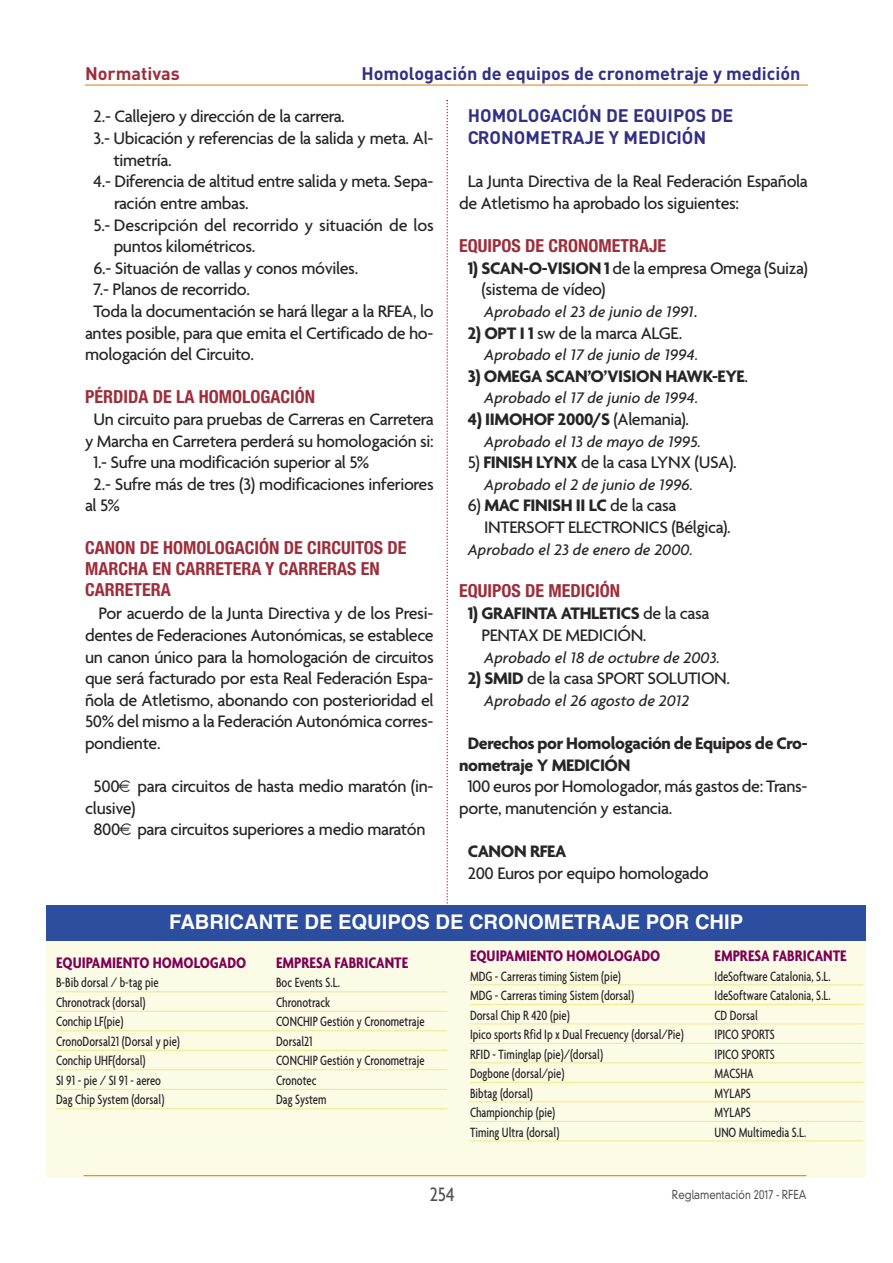
<style>
.page{position:relative;width:893px;height:1263px;background:#fff}
.page>*{position:absolute;margin:0;border:0;box-sizing:border-box;transform-origin:0 0}
.t1{font:500 21px "Agenda";color:#525152;scale:.85 1}
.t2{font:700 20.1px "Helvetica";color:#fff}
.t3{font:500 18px/21.6px "Agenda";letter-spacing:-.02em;color:#272526}
.t4{font:700 condensed 18px/21px "Helvetica Neue";color:#9d2e3b}
.t5{font:700 18px/21.6px "Agenda";letter-spacing:-.02em;color:#272526}
.t6{font:700 18px/21.6px "DIN";color:#313084}
.t7{font:700 18px "DIN";color:#9d2e3b}
.t8{font:italic 500 16.5px "Agenda";color:#272526}
.t9{font:700 condensed 16.5px "Agenda";color:#7e0057}
.t10{font:500 condensed 14.55px "Agenda";color:#272526;scale:.89 1}
.t11{font:300 12px "DIN Neuzeit Grotesk";color:#525152;scale:.85 1}
.s1{font-weight:700}
.s2{font-style:normal;font-size:18px}
.s3{font-weight:500}
.s4{font-family:"Agenda";font-weight:500}
</style>
<div class="page">
<div style="left:46px;top:941px;width:820px;height:237px;background:#fcfbe6"></div>
<hr style="left:85px;top:85px;width:723px;height:1px;background:#e87900">
<hr style="left:84px;top:1175px;width:722px;height:1px;background:#e87900">
<svg style="left:446px;top:100px;width:2px;height:804px"></svg>
<hr style="left:56px;top:991px;width:391px;height:1px;background:#f1eb81">
<hr style="left:56px;top:1011px;width:391px;height:1px;background:#f1eb81">
<hr style="left:56px;top:1030px;width:391px;height:1px;background:#f1eb81">
<hr style="left:56px;top:1050px;width:391px;height:1px;background:#f1eb81">
<hr style="left:56px;top:1069px;width:391px;height:1px;background:#f1eb81">
<hr style="left:56px;top:1089px;width:391px;height:1px;background:#f1eb81">
<hr style="left:56px;top:1108px;width:391px;height:1px;background:#f1eb81">
<hr style="left:470px;top:984px;width:393px;height:1px;background:#f1eb81">
<hr style="left:470px;top:1004px;width:393px;height:1px;background:#f1eb81">
<hr style="left:470px;top:1023px;width:393px;height:1px;background:#f1eb81">
<hr style="left:470px;top:1043px;width:393px;height:1px;background:#f1eb81">
<hr style="left:470px;top:1062px;width:393px;height:1px;background:#f1eb81">
<hr style="left:470px;top:1082px;width:393px;height:1px;background:#f1eb81">
<hr style="left:470px;top:1101px;width:393px;height:1px;background:#f1eb81">
<hr style="left:470px;top:1121px;width:393px;height:1px;background:#f1eb81">
<hr style="left:470px;top:1140px;width:393px;height:1px;background:#f1eb81">
<div style="left:47px;top:905px;width:819px;height:36px;background:#2d4e9e"></div>
<p class="t7" style="left:85px;top:61px;width:96px">Normativas</p>
<p class="t6" style="left:361px;top:61px;width:441px">Homologación de equipos de cronometraje y medición</p>
<p class="t3" style="left:94px;top:105px;width:253px">2.- Callejero y dirección de la carrera.</p>
<p class="t3" style="left:94px;top:127px;width:341px">3.- Ubicación y referencias de la salida y meta. Al-</p>
<p class="t3" style="left:113px;top:149px;width:60px">timetría.</p>
<p class="t3" style="left:94px;top:170px;width:341px">4.- Diferencia de altitud entre salida y meta. Sepa-</p>
<p class="t3" style="left:114px;top:192px;width:136px">ración entre ambas.</p>
<p class="t3" style="left:94px;top:213px;width:342px">5.- Descripción del recorrido y situación de los</p>
<p class="t3" style="left:114px;top:235px;width:143px">puntos kilométricos.</p>
<p class="t3" style="left:94px;top:257px;width:266px">6.- Situación de vallas y conos móviles.</p>
<p class="t3" style="left:94px;top:278px;width:158px">7.- Planos de recorrido.</p>
<p class="t3" style="left:94px;top:300px;width:342px">Toda la documentación se hará llegar a la RFEA, lo</p>
<p class="t3" style="left:85px;top:321px;width:350px">antes posible, para que emita el Certificado de ho-</p>
<p class="t3" style="left:85px;top:343px;width:171px">mologación del Circuito.</p>
<p class="t4" style="left:85px;top:387px;width:231px">PÉRDIDA DE LA HOMOLOGACIÓN</p>
<p class="t3" style="left:94px;top:408px;width:342px">Un circuito para pruebas de Carreras en Carretera</p>
<p class="t3" style="left:85px;top:429px;width:350px">y Marcha en Carretera perderá su homologación si:</p>
<p class="t3" style="left:94px;top:451px;width:277px">1.- Sufre una modificación superior al 5%</p>
<p class="t3" style="left:94px;top:473px;width:342px">2.- Sufre más de tres (3) modificaciones inferiores</p>
<p class="t3" style="left:85px;top:494px;width:37px">al 5%</p>
<p class="t4" style="left:85px;top:539px;width:323px">CANON DE HOMOLOGACIÓN DE CIRCUITOS DE<br>MARCHA EN CARRETERA Y CARRERAS EN<br>CARRETERA</p>
<p class="t3" style="left:85px;top:602px;width:350px;text-align:justify;text-indent:13px">Por acuerdo de la Junta Directiva y de los Presi&shy;dentes de Federaciones Autonómicas, se establece un canon único para la homologación de circuitos que será facturado por esta Real Federación Espa&shy;ñola de Atletismo, abonando con posterioridad el 50% del mismo a la Federación Autonómica corres&shy;pondiente.</p>
<p class="t3" style="left:94px;top:775px;width:341px">500 para circuitos de hasta medio maratón (in-</p>
<p class="t3" style="left:85px;top:797px;width:52px">clusive)</p>
<p class="t3" style="left:94px;top:818px;width:334px">800 para circuitos superiores a medio maratón</p>
<p class="t6" style="left:468px;top:104px;width:267px">HOMOLOGACIÓN DE EQUIPOS DE<br>CRONOMETRAJE Y MEDICIÓN</p>
<p class="t3" style="left:459px;top:170px;width:350px;text-indent:9px">La Junta Directiva de la Real Federación Española de Atletismo ha aprobado los siguientes:</p>
<p class="t4" style="left:459px;top:236px;width:208px">EQUIPOS DE CRONOMETRAJE</p>
<p class="t3" style="left:481px;top:257px;width:328px;text-indent:-14px"><span class="s1">1) SCAN-O-VISION 1</span> de la empresa Omega (Suiza) (sistema de vídeo)</p>
<p class="t8" style="left:484px;top:302px;width:215px">Aprobado el 23 de junio de 1991<span class="s2">.</span></p>
<p class="t3" style="left:468px;top:321px;width:216px"><span class="s1">2) OPT I 1</span> sw de la marca ALGE.</p>
<p class="t8" style="left:484px;top:345px;width:216px">Aprobado el 17 de junio de 1994.</p>
<p class="t5" style="left:468px;top:365px;width:282px">3) OMEGA SCAN’O’VISION HAWK-EYE<span class="s3">.</span></p>
<p class="t8" style="left:484px;top:388px;width:216px">Aprobado el 17 de junio de 1994.</p>
<p class="t5" style="left:468px;top:408px;width:223px">4) IIMOHOF 2000/S <span class="s3">(Alemania).</span></p>
<p class="t8" style="left:484px;top:431px;width:218px">Aprobado el 13 de mayo de 1995.</p>
<p class="t3" style="left:468px;top:451px;width:270px">5) <span class="s1">FINISH LYNX</span> de la casa LYNX (USA).</p>
<p class="t8" style="left:484px;top:474px;width:210px">Aprobado el 2 de junio de 1996.</p>
<p class="t3" style="left:484px;top:494px;width:248px;text-indent:-16px">6) <span class="s1">MAC FINISH II LC</span> de la casa<br>INTERSOFT ELECTRONICS (Bélgica).</p>
<p class="t8" style="left:468px;top:539px;width:227px">Aprobado el 23 de enero de 2000.</p>
<p class="t4" style="left:459px;top:582px;width:162px">EQUIPOS DE MEDICIÓN</p>
<p class="t3" style="left:481px;top:602px;width:230px;text-indent:-14px"><span class="s1">1) GRAFINTA ATHLETICS</span> de la casa<br>PENTAX DE MEDICIÓN.</p>
<p class="t8" style="left:484px;top:647px;width:237px">Aprobado el 18 de octubre de 2003.</p>
<p class="t3" style="left:468px;top:667px;width:264px"><span class="s1">2) SMID</span> de la casa SPORT SOLUTION.</p>
<p class="t8" style="left:484px;top:690px;width:207px">Aprobado el 26 agosto de 2012</p>
<p class="t5" style="left:459px;top:732px;width:350px;text-indent:9px">Derechos por Homologación de Equipos de Cro&shy;nometraje Y MEDICIÓN</p>
<p class="t3" style="left:459px;top:775px;width:350px;text-indent:9px">100 euros por Homologador, más gastos de: Trans&shy;porte, manutención y estancia.</p>
<p class="t5" style="left:468px;top:840px;width:100px">CANON RFEA</p>
<p class="t3" style="left:468px;top:861px;width:242px">200 Euros por equipo homologado</p>
<p class="t2" style="left:169px;top:910px;width:575px">FABRICANTE DE EQUIPOS DE CRONOMETRAJE POR CHIP</p>
<p class="t9" style="left:56px;top:952px;width:192px">EQUIPAMIENTO HOMOLOGADO</p>
<p class="t9" style="left:276px;top:952px;width:134px">EMPRESA FABRICANTE</p>
<p class="t10" style="left:56px;top:974px;width:117px">B-Bib dorsal / b-tag pie</p>
<p class="t10" style="left:276px;top:974px;width:73px">Boc Events S.L.</p>
<p class="t10" style="left:56px;top:993px;width:102px">Chronotrack (dorsal)</p>
<p class="t10" style="left:276px;top:993px;width:62px">Chronotrack</p>
<p class="t10" style="left:56px;top:1013px;width:77px">Conchip LF(pie)</p>
<p class="t10" style="left:276px;top:1013px;width:168px">CONCHIP Gestión y Cronometraje</p>
<p class="t10" style="left:56px;top:1032px;width:141px">CronoDorsal21 (Dorsal y pie)</p>
<p class="t10" style="left:276px;top:1032px;width:43px">Dorsal21</p>
<p class="t10" style="left:56px;top:1052px;width:102px">Conchip UHF(dorsal)</p>
<p class="t10" style="left:276px;top:1052px;width:168px">CONCHIP Gestión y Cronometraje</p>
<p class="t10" style="left:56px;top:1071px;width:119px">SI 91 - pie / SI 91 - aereo</p>
<p class="t10" style="left:276px;top:1071px;width:47px">Cronotec</p>
<p class="t10" style="left:56px;top:1091px;width:123px">Dag Chip System (dorsal)</p>
<p class="t10" style="left:276px;top:1091px;width:58px">Dag System</p>
<p class="t9" style="left:470px;top:946px;width:192px">EQUIPAMIENTO HOMOLOGADO</p>
<p class="t9" style="left:714px;top:946px;width:134px">EMPRESA FABRICANTE</p>
<p class="t10" style="left:470px;top:967px;width:171px">MDG - Carreras timing Sistem (pie)</p>
<p class="t10" style="left:714px;top:967px;width:132px">IdeSoftware Catalonia, S.L.</p>
<p class="t10" style="left:470px;top:986px;width:186px">MDG - Carreras timing Sistem (dorsal)</p>
<p class="t10" style="left:714px;top:986px;width:132px">IdeSoftware Catalonia, S.L.</p>
<p class="t10" style="left:470px;top:1006px;width:114px">Dorsal Chip R 420 (pie)</p>
<p class="t10" style="left:714px;top:1006px;width:50px">CD Dorsal</p>
<p class="t10" style="left:470px;top:1025px;width:242px">Ipico sports Rfid Ip x Dual Frecuency (dorsal/Pie)</p>
<p class="t10" style="left:714px;top:1025px;width:69px">IPICO SPORTS</p>
<p class="t10" style="left:470px;top:1045px;width:151px">RFID - Timinglap (pie)/(dorsal)</p>
<p class="t10" style="left:714px;top:1045px;width:69px">IPICO SPORTS</p>
<p class="t10" style="left:470px;top:1064px;width:108px">Dogbone (dorsal/pie)</p>
<p class="t10" style="left:714px;top:1064px;width:46px">MACSHA</p>
<p class="t10" style="left:470px;top:1084px;width:72px">Bibtag (dorsal)</p>
<p class="t10" style="left:714px;top:1084px;width:42px">MYLAPS</p>
<p class="t10" style="left:470px;top:1103px;width:97px">Championchip (pie)</p>
<p class="t10" style="left:714px;top:1103px;width:42px">MYLAPS</p>
<p class="t10" style="left:470px;top:1123px;width:102px">Timing Ultra (dorsal)</p>
<p class="t10" style="left:714px;top:1123px;width:105px">UNO Multimedia S.L.</p>
<p class="t1" style="left:430px;top:1182px;width:31px">254</p>
<p class="t11" style="left:672px;top:1190px;width:160px">Reglamentación 2017 <span class="s4">-</span> RFEA</p>
</div>
